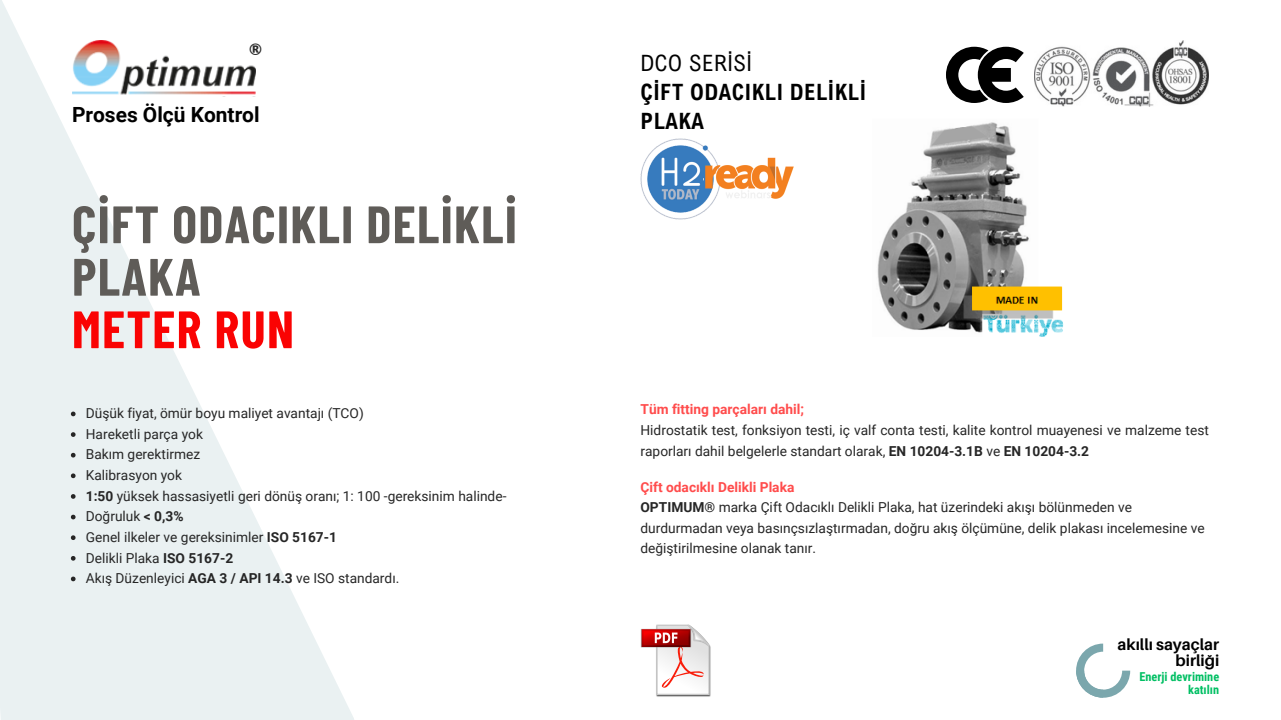
<style>
.page{position:relative;width:1281px;height:720px;background:#fff}
.page>*{position:absolute;margin:0;border:0;box-sizing:border-box;transform-origin:0 0}
.t1{font:700 52.5px/52.5px "Barlow Condensed";letter-spacing:.025em;color:#5f5c58}
.t2{font:700 52.5px "Barlow Condensed";letter-spacing:.025em;color:#fa0303}
.t3{font:700 22.5px/29px "Arial Nova Cond";letter-spacing:.025em;color:#000}
.t4{font:22.5px "Arial Nova Cond";letter-spacing:.025em;color:#000}
.t5{font:700 20.88px "Roboto";color:#000}
.t6{font:700 15.88px/15.1px "Aileron";color:#000;text-align:right}
.t7{font:800 15.75px "Lato";color:#282828}
.t8{font:13.75px/20.6px "Roboto";color:#262626}
.t9{font:700 12.25px/13.1px "Roboto Condensed";color:#00bf63;text-align:right}
.s1{font-weight:700}
.s2{font-weight:700;color:#ff4c4c}
</style>
<div class="page">
<svg style="left:0;top:0;width:354px;height:720px;fill:#eaf1f2"></svg>
<img style="left:1034px;top:41px;width:175px;height:65px">
<img style="left:640px;top:139px;width:73px;height:81px">
<img style="left:704px;top:155px;width:90px;height:49px">
<img style="left:877px;top:122px;width:187px;height:215px">
<svg style="left:946px;top:47px;width:77px;height:56px"></svg>
<svg style="left:71px;top:412px;width:5px;height:4px"></svg>
<svg style="left:71px;top:432px;width:5px;height:5px"></svg>
<svg style="left:71px;top:453px;width:5px;height:5px"></svg>
<svg style="left:71px;top:473px;width:5px;height:5px"></svg>
<svg style="left:71px;top:494px;width:5px;height:5px"></svg>
<svg style="left:71px;top:515px;width:5px;height:4px"></svg>
<svg style="left:71px;top:535px;width:5px;height:5px"></svg>
<svg style="left:71px;top:556px;width:5px;height:5px"></svg>
<svg style="left:71px;top:577px;width:5px;height:4px"></svg>
<img style="left:656px;top:696px;width:55px;height:1px">
<svg style="left:641px;top:624px;width:70px;height:72px"></svg>
<img style="left:72px;top:41px;width:184px;height:55px">
<svg style="left:1076px;top:644px;width:54px;height:54px"></svg>
<p class="t7" style="left:249px;top:40px;width:14px">®</p>
<p class="t5" style="left:72px;top:103px;width:189px">Proses Ölçü Kontrol</p>
<h1 class="t1" style="left:72px;top:196px;width:446px">ÇİFT ODACIKLI DELİKLİ<br>PLAKA</h1>
<h1 class="t2" style="left:72px;top:296px;width:223px">METER RUN</h1>
<p class="t8" style="left:86px;top:403px;width:279px">Düşük fiyat, ömür boyu maliyet avantajı (TCO)</p>
<p class="t8" style="left:86px;top:424px;width:119px">Hareketli parça yok</p>
<p class="t8" style="left:86px;top:444px;width:116px">Bakım gerektirmez</p>
<p class="t8" style="left:86px;top:465px;width:98px">Kalibrasyon yok</p>
<h5 class="t8" style="left:86px;top:486px;width:422px"><span class="s1">1:50</span> yüksek hassasiyetli geri dönüş oranı; 1: 100 -gereksinim halinde-</h5>
<p class="t8" style="left:86px;top:506px;width:99px">Doğruluk <span class="s1">&lt; 0,3%</span></p>
<p class="t8" style="left:86px;top:527px;width:253px">Genel ilkeler ve gereksinimler <span class="s1">ISO 5167-1</span></p>
<p class="t8" style="left:86px;top:548px;width:149px">Delikli Plaka <span class="s1">ISO 5167-2</span></p>
<p class="t8" style="left:86px;top:568px;width:315px">Akış Düzenleyici <span class="s1">AGA 3 / API 14.3</span> ve ISO standardı.</p>
<h2 class="t4" style="left:640px;top:49px;width:113px">DCO SERİSİ</h2>
<h2 class="t3" style="left:640px;top:77px;width:227px">ÇİFT ODACIKLI DELİKLİ<br>PLAKA</h2>
<p class="t8" style="left:640px;top:399px;width:570px"><span class="s2">Tüm fitting parçaları dahil;<br></span>Hidrostatik test, fonksiyon testi, iç valf conta testi, kalite kontrol muayenesi ve malzeme test raporları dahil belgelerle standart olarak, <span class="s1">EN 10204-3.1B</span> ve <span class="s1">EN 10204-3.2</span></p>
<p class="t8" style="left:640px;top:477px;width:566px"><span class="s2">Çift odacıklı Delikli Plaka<br></span><span class="s1">OPTIMUM®</span> marka Çift Odacıklı Delikli Plaka, hat üzerindeki akışı bölünmeden ve durdurmadan veya basınçsızlaştırmadan, doğru akış ölçümüne, delik plakası incelemesine ve değiştirilmesine olanak tanır.</p>
<h5 class="t6" style="left:1117px;top:637px;width:103px">akıllı sayaçlar birliği</h5>
<p class="t9" style="left:1139px;top:670px;width:81px">Enerji devrimine katılın</p>
</div>
